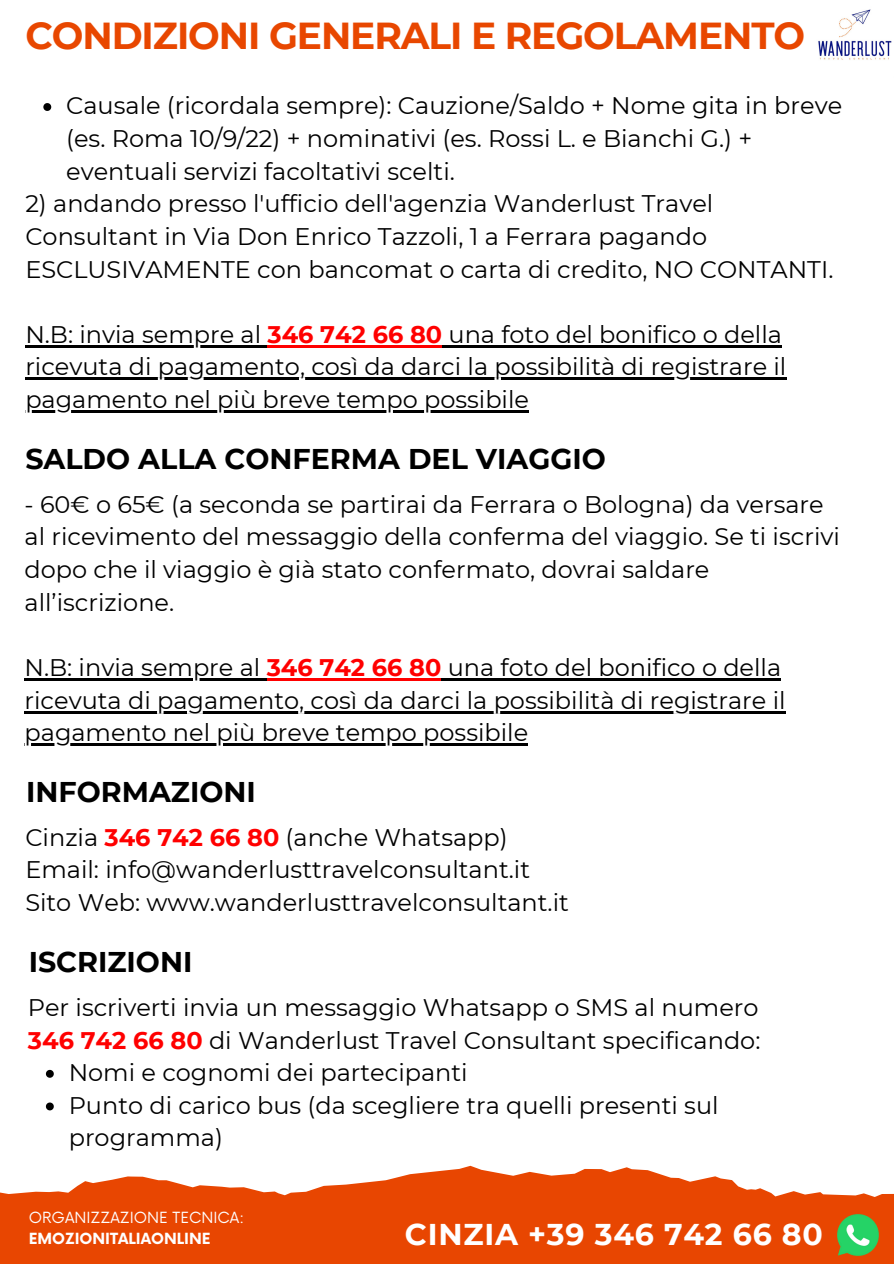
<style>
.page{position:relative;width:894px;height:1264px;background:#fff}
.page>*{position:absolute;margin:0;border:0;box-sizing:border-box;transform-origin:0 0}
.t1{font:700 37.5px "Montserrat";letter-spacing:-.03em;color:#e84700}
.t2{font:700 30px "Montserrat";letter-spacing:.025em;color:#fff}
.t3{font:700 28.5px "Montserrat";color:#000}
.t4{font:24px/32.7px "Montserrat";color:#000}
.t5{font:15px "Now";color:#fff}
.t6{font:700 15px "Now";color:#fff}
.s1{font-weight:700;color:#f00}
</style>
<div class="page">
<svg style="left:0;top:1165px;width:893px;height:98px;fill:#e84601"></svg>
<svg style="left:43px;top:103px;width:8px;height:8px"></svg>
<hr style="left:25px;top:345px;width:242px;height:2px;background:#000">
<hr style="left:267px;top:345px;width:175px;height:2px;background:#f00">
<hr style="left:442px;top:345px;width:339px;height:2px;background:#000">
<hr style="left:25px;top:378px;width:761px;height:2px;background:#000">
<hr style="left:25px;top:410px;width:504px;height:2px;background:#000">
<hr style="left:25px;top:678px;width:241px;height:2px;background:#000">
<hr style="left:266px;top:678px;width:175px;height:2px;background:#f00">
<hr style="left:441px;top:678px;width:340px;height:2px;background:#000">
<hr style="left:25px;top:711px;width:760px;height:2px;background:#000">
<hr style="left:25px;top:743px;width:503px;height:2px;background:#000">
<svg style="left:46px;top:1069px;width:8px;height:8px"></svg>
<svg style="left:46px;top:1102px;width:8px;height:8px"></svg>
<img style="left:818px;top:9px;width:74px;height:51px">
<img style="left:837px;top:1213px;width:41px;height:42px">
<h1 class="t1" style="left:25px;top:12px;width:781px">CONDIZIONI GENERALI E REGOLAMENTO</h1>
<p class="t4" style="left:66px;top:89px;width:777px">Causale (ricordala sempre): Cauzione/Saldo + Nome gita in breve (es. Roma 10/9/22) + nominativi (es. Rossi L. e Bianchi G.) + eventuali servizi facoltativi scelti.</p>
<p class="t4" style="left:25px;top:187px;width:809px">2) andando presso l'ufficio dell'agenzia Wanderlust Travel<br>Consultant in Via Don Enrico Tazzoli, 1 a Ferrara pagando<br>ESCLUSIVAMENTE con bancomat o carta di credito, NO CONTANTI.</p>
<h3 class="t4" style="left:25px;top:318px;width:758px">N.B: invia sempre al <span class="s1">346 742 66 80</span> una foto del bonifico o della</h3>
<h3 class="t4" style="left:25px;top:350px;width:762px">ricevuta di pagamento, così da darci la possibilità di registrare il</h3>
<h2 class="t4" style="left:25px;top:383px;width:505px">pagamento nel più breve tempo possibile</h2>
<h3 class="t3" style="left:25px;top:441px;width:582px">SALDO ALLA CONFERMA DEL VIAGGIO</h3>
<h3 class="t4" style="left:25px;top:488px;width:816px">- 60€ o 65€ (a seconda se partirai da Ferrara o Bologna) da versare al ricevimento del messaggio della conferma del viaggio. Se ti iscrivi dopo che il viaggio è già stato confermato, dovrai saldare all’iscrizione.</h3>
<h2 class="t4" style="left:25px;top:651px;width:758px">N.B: invia sempre al <span class="s1">346 742 66 80</span> una foto del bonifico o della</h2>
<h3 class="t4" style="left:25px;top:683px;width:762px">ricevuta di pagamento, così da darci la possibilità di registrare il</h3>
<h2 class="t4" style="left:25px;top:716px;width:505px">pagamento nel più breve tempo possibile</h2>
<h3 class="t3" style="left:26px;top:774px;width:231px">INFORMAZIONI</h3>
<p class="t4" style="left:25px;top:820px;width:545px">Cinzia <span class="s1">346 742 66 80</span> (anche Whatsapp)<br>Email: info@wanderlusttravelconsultant.it<br>Sito Web: www.wanderlusttravelconsultant.it</p>
<p class="t3" style="left:29px;top:944px;width:165px">ISCRIZIONI</p>
<p class="t4" style="left:28px;top:990px;width:733px">Per iscriverti invia un messaggio Whatsapp o SMS al numero<br><span class="s1">346 742 66 80</span> di Wanderlust Travel Consultant specificando:</p>
<p class="t4" style="left:69px;top:1056px;width:400px">Nomi e cognomi dei partecipanti</p>
<h2 class="t4" style="left:69px;top:1088px;width:651px">Punto di carico bus (da scegliere tra quelli presenti sul programma)</h2>
<p class="t5" style="left:29px;top:1209px;width:217px">ORGANIZZAZIONE TECNICA:</p>
<p class="t6" style="left:29px;top:1229px;width:183px">EMOZIONITALIAONLINE</p>
<p class="t2" style="left:405px;top:1215px;width:419px">CINZIA +39 346 742 66 80</p>
</div>
